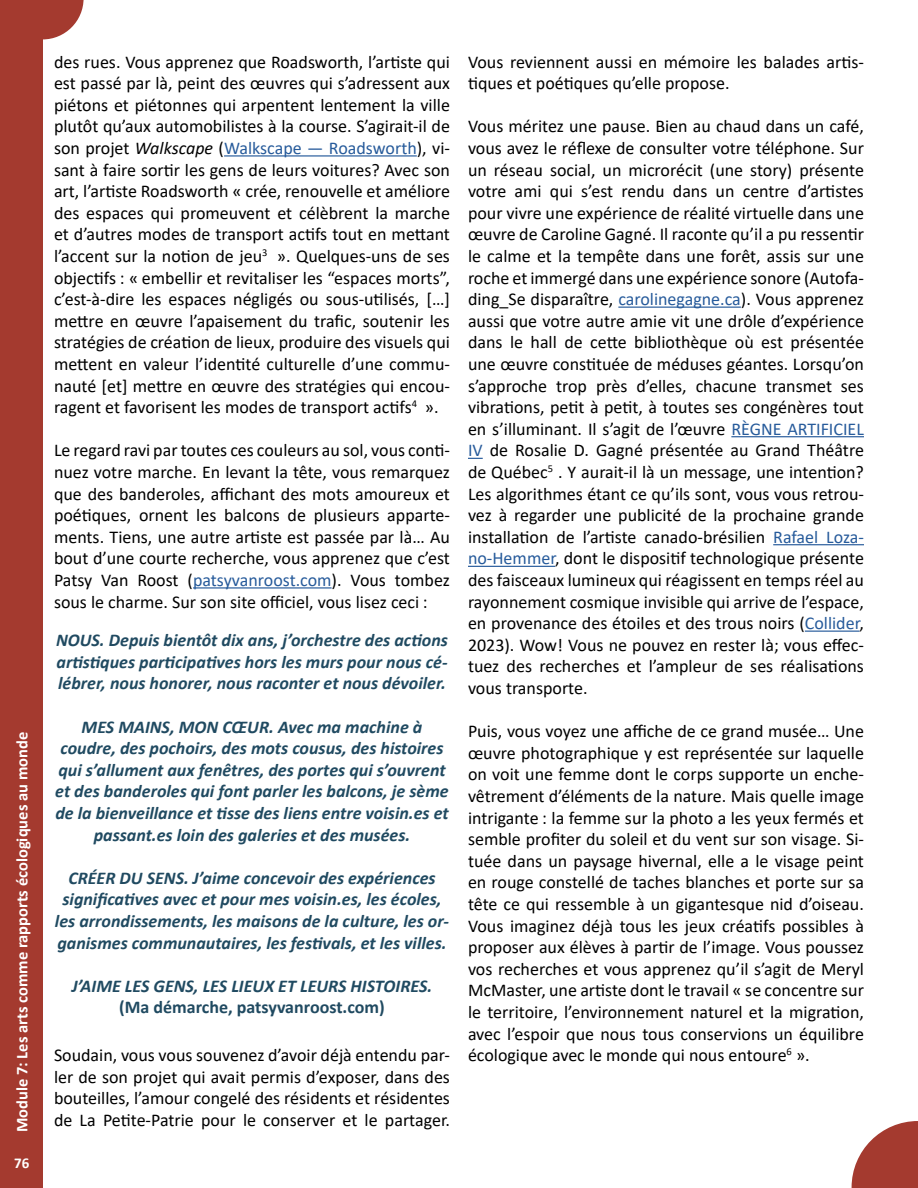
<style>
.page{position:relative;width:918px;height:1188px;background:#fff}
.page>*{position:absolute;margin:0;border:0;box-sizing:border-box;transform-origin:0 0}
.t1{font:18px/21.6px "Calibri";color:#000;text-align:justify}
.t2{font:italic 700 18px/21.6px "Calibri";color:#204a61;text-align:center}
.t3{font:700 18px "Calibri";color:#204a61}
.t4{font:700 16.5px "Calibri";color:#fff}
.t5{font:700 15px "Calibri";color:#fff}
.s1{font-style:italic}
.s2{color:#275b9b}
</style>
<div class="page">
<hr style="left:224px;top:155px;width:193px;height:2px;background:#275b9b">
<hr style="left:193px;top:587px;width:139px;height:2px;background:#275b9b">
<hr style="left:618px;top:307px;width:123px;height:1px;background:#275b9b">
<hr style="left:731px;top:436px;width:133px;height:1px;background:#275b9b">
<svg style="left:468px;top:458px;width:15px;height:1px"></svg>
<hr style="left:773px;top:544px;width:91px;height:1px;background:#275b9b">
<hr style="left:468px;top:566px;width:87px;height:1px;background:#275b9b">
<hr style="left:805px;top:631px;width:55px;height:1px;background:#275b9b">
<div style="left:0;top:0;width:42px;height:1188px;background:#a43a2f"></div>
<svg style="left:42px;top:0;width:42px;height:39px"></svg>
<svg style="left:852px;top:1121px;width:66px;height:67px"></svg>
<p class="t4" style="left:10px;top:1132px;width:402px;rotate:-90deg">Module 7: Les arts comme rapports écologiques au monde</p>
<p class="t5" style="left:14px;top:1152px;width:17px">76</p>
<p class="t1" style="left:54px;top:50px;width:398px">des rues. Vous apprenez que Roadsworth, l’artiste qui est passé par là, peint des œuvres qui s’adressent aux piétons et piétonnes qui arpentent lentement la ville plutôt qu’aux automobilistes à la course. S’agirait-il de son projet <span class="s1">Walkscape</span> (<span class="s2">Walkscape — Roadsworth</span>), vi&shy;sant à faire sortir les gens de leurs voitures? Avec son art, l’artiste Roadsworth « crée, renouvelle et améliore des espaces qui promeuvent et célèbrent la marche et d’autres modes de transport actifs tout en mettant l’accent sur la notion de jeu<sup>3</sup> ». Quelques-uns de ses objectifs : « embellir et revitaliser les “espaces morts”, c’est-à-dire les espaces négligés ou sous-utilisés, […] mettre en œuvre l’apaisement du trafic, soutenir les stratégies de création de lieux, produire des visuels qui mettent en valeur l’identité culturelle d’une commu&shy;nauté [et] mettre en œuvre des stratégies qui encou&shy;ragent et favorisent les modes de transport actifs<sup>4</sup> ».</p>
<p class="t1" style="left:54px;top:439px;width:398px">Le regard ravi par toutes ces couleurs au sol, vous conti&shy;nuez votre marche. En levant la tête, vous remarquez que des banderoles, affichant des mots amoureux et poétiques, ornent les balcons de plusieurs apparte&shy;ments. Tiens, une autre artiste est passée par là… Au bout d’une courte recherche, vous apprenez que c’est Patsy Van Roost (<span class="s2">patsyvanroost.com</span>). Vous tombez sous le charme. Sur son site officiel, vous lisez ceci :</p>
<p class="t2" style="left:56px;top:629px;width:393px;text-align:justify">NOUS. Depuis bientôt dix ans, j’orchestre des actions artistiques participatives hors les murs pour nous cé&shy;lébrer, nous honorer, nous raconter et nous dévoiler.</p>
<p class="t2" style="left:55px;top:715px;width:395px">MES MAINS, MON CŒUR. Avec ma machine à coudre, des pochoirs, des mots cousus, des histoires qui s’allument aux fenêtres, des portes qui s’ouvrent et des banderoles qui font parler les balcons, je sème de la bienveillance et tisse des liens entre voisin.es et passant.es loin des galeries et des musées.</p>
<p class="t2" style="left:55px;top:866px;width:396px">CRÉER DU SENS. J’aime concevoir des expériences significatives avec et pour mes voisin.es, les écoles, les arrondissements, les maisons de la culture, les or&shy;ganismes communautaires, les festivals, et les villes.</p>
<p class="t2" style="left:72px;top:974px;width:362px">J’AIME LES GENS, LES LIEUX ET LEURS HISTOIRES.</p>
<p class="t3" style="left:119px;top:995px;width:267px">(Ma démarche, patsyvanroost.com)</p>
<p class="t1" style="left:54px;top:1044px;width:398px">Soudain, vous vous souvenez d’avoir déjà entendu par&shy;ler de son projet qui avait permis d’exposer, dans des bouteilles, l’amour congelé des résidents et résidentes de La Petite-Patrie pour le conserver et le partager.</p>
<p class="t1" style="left:468px;top:50px;width:397px">Vous reviennent aussi en mémoire les balades artis&shy;tiques et poétiques qu’elle propose.</p>
<p class="t1" style="left:468px;top:115px;width:398px">Vous méritez une pause. Bien au chaud dans un café, vous avez le réflexe de consulter votre téléphone. Sur un réseau social, un microrécit (une story) présente votre ami qui s’est rendu dans un centre d’artistes pour vivre une expérience de réalité virtuelle dans une œuvre de Caroline Gagné. Il raconte qu’il a pu ressentir le calme et la tempête dans une forêt, assis sur une roche et immergé dans une expérience sonore (Autofa&shy;ding_Se disparaître, <span class="s2">carolinegagne.ca</span>). Vous apprenez aussi que votre autre amie vit une drôle d’expérience dans le hall de cette bibliothèque où est présentée une œuvre constituée de méduses géantes. Lorsqu’on s’approche trop près d’elles, chacune transmet ses vibrations, petit à petit, à toutes ses congénères tout en s’illuminant. Il s’agit de l’œuvre <span class="s2">RÈGNE ARTIFICIEL IV</span> de Rosalie D. Gagné présentée au Grand Théâtre de Québec<sup>5</sup> . Y aurait-il là un message, une intention?<br>Les algorithmes étant ce qu’ils sont, vous vous retrou&shy;vez à regarder une publicité de la prochaine grande installation de l’artiste canado-brésilien <span class="s2">Rafael Loza&shy;no-Hemmer</span>, dont le dispositif technologique présente des faisceaux lumineux qui réagissent en temps réel au rayonnement cosmique invisible qui arrive de l’espace, en provenance des étoiles et des trous noirs (<span class="s2">Collider</span>, 2023). Wow! Vous ne pouvez en rester là; vous effec&shy;tuez des recherches et l’ampleur de ses réalisations vous transporte.</p>
<p class="t1" style="left:468px;top:720px;width:398px">Puis, vous voyez une affiche de ce grand musée… Une œuvre photographique y est représentée sur laquelle on voit une femme dont le corps supporte un enche&shy;vêtrement d’éléments de la nature. Mais quelle image intrigante : la femme sur la photo a les yeux fermés et semble profiter du soleil et du vent sur son visage. Si&shy;tuée dans un paysage hivernal, elle a le visage peint en rouge constellé de taches blanches et porte sur sa tête ce qui ressemble à un gigantesque nid d’oiseau.<br>Vous imaginez déjà tous les jeux créatifs possibles à proposer aux élèves à partir de l’image. Vous poussez vos recherches et vous apprenez qu’il s’agit de Meryl McMaster, une artiste dont le travail « se concentre sur le territoire, l’environnement naturel et la migration, avec l’espoir que nous tous conservions un équilibre écologique avec le monde qui nous entoure<sup>6</sup> ».</p>
</div>
